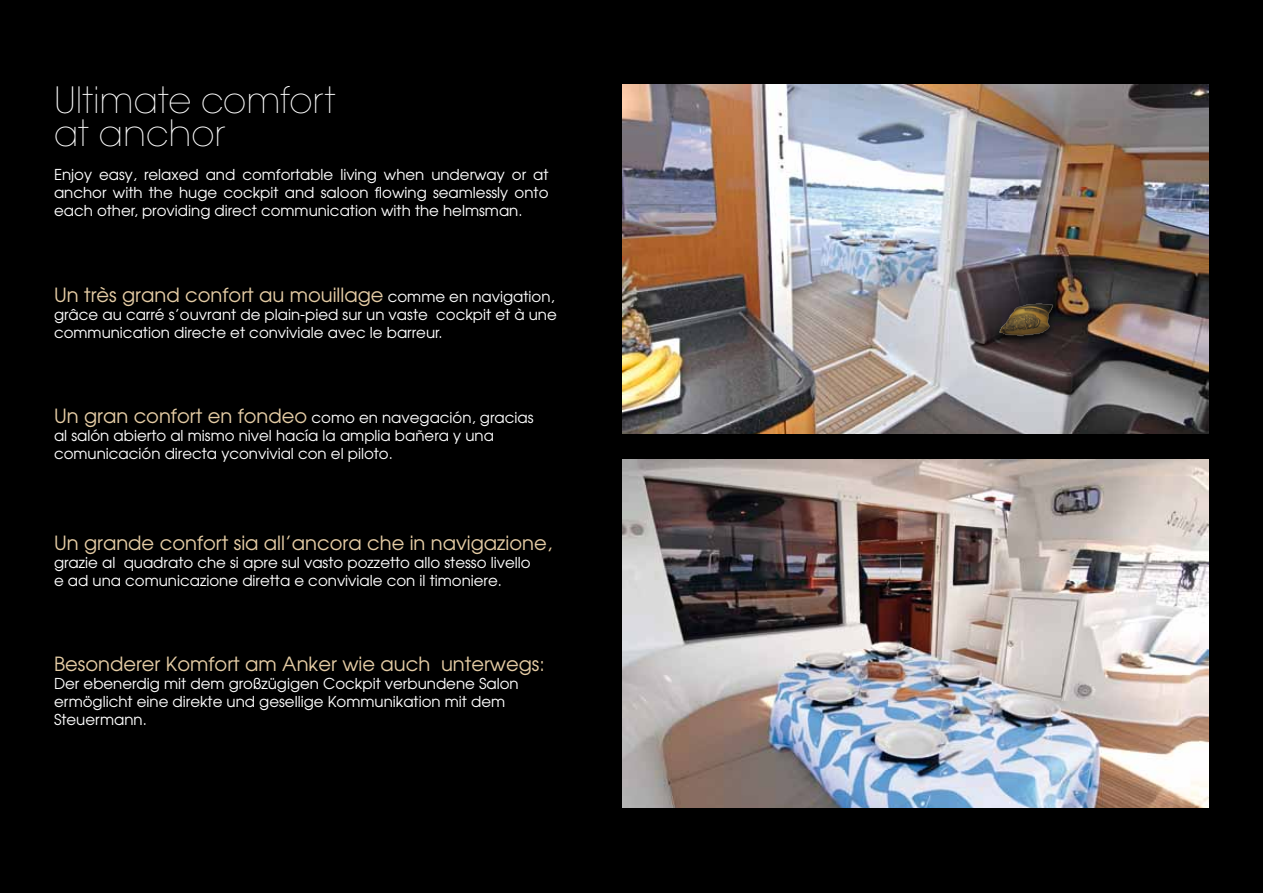
<style>
.page{position:relative;width:1263px;height:893px;background:#000}
.page>*{position:absolute;margin:0;border:0;box-sizing:border-box;transform-origin:0 0}
.t1{font:200 36px/33px "Avant Garde";color:#fff}
.t2{font:19.5px "Avant Garde";color:#e6cda5}
.t3{font:15px/18px "Avant Garde";color:#fff}
.s1{font-size:15px;color:#fff}
.s2{font-size:19.5px;color:#e6cda5}
</style>
<div class="page">
<img style="left:622px;top:459px;width:587px;height:349px">
<img style="left:622px;top:85px;width:587px;height:349px">
<div style="left:995px;top:303px;width:62px;height:42px;background:#000;opacity:.8"></div>
<img style="left:985px;top:298px;width:73px;height:41px">
<h1 class="t1" style="left:54px;top:84px;width:283px">Ultimate comfort at anchor</h1>
<p class="t3" style="left:54px;top:165px;width:496px;text-align:justify">Enjoy easy, relaxed and comfortable living when underway or at anchor with the huge cockpit and saloon flowing seamlessly onto each other, providing direct communication with the helmsman.</p>
<h2 class="t2" style="left:54px;top:283px;width:502px">Un très grand confort au mouillage <span class="s1">comme en navigation,</span></h2>
<p class="t3" style="left:54px;top:305px;width:504px">grâce au carré s’ouvrant de plain-pied sur un vaste cockpit et à une communication directe et conviviale avec le barreur.</p>
<p class="t3" style="left:54px;top:408px;width:481px"><span class="s2">Un gran confort en fondeo</span> como en navegación, gracias al salón abierto al mismo nivel hacía la amplia bañera y una comunicación directa yconvivial con el piloto.</p>
<h2 class="t2" style="left:54px;top:531px;width:500px">Un grande confort sia all’ancora che in navigazione,</h2>
<p class="t3" style="left:54px;top:553px;width:478px">grazie al quadrato che si apre sul vasto pozzetto allo stesso livello e ad una comunicazione diretta e conviviale con il timoniere.</p>
<h2 class="t2" style="left:54px;top:651px;width:492px">Besonderer Komfort am Anker wie auch unterwegs:</h2>
<p class="t3" style="left:54px;top:674px;width:466px">Der ebenerdig mit dem großzügigen Cockpit verbundene Salon ermöglicht eine direkte und gesellige Kommunikation mit dem<br>Steuermann.</p>
</div>
